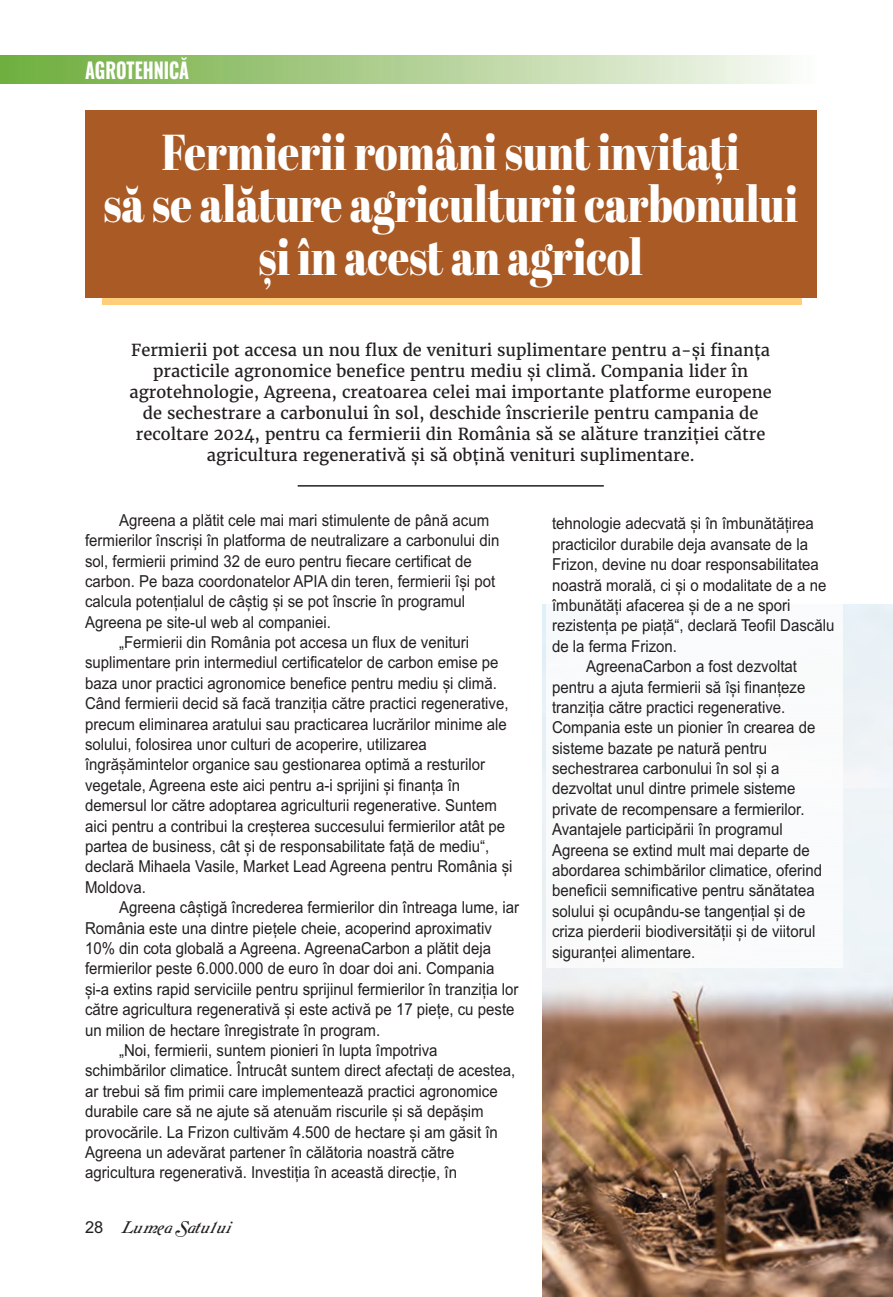
<style>
.page{position:relative;width:893px;height:1297px;background:#fff}
.page>*{position:absolute;margin:0;border:0;box-sizing:border-box;transform-origin:0 0}
.t1{font:50.4px/52.5px "Abril Fatface";color:#fff;text-align:center;scale:.83 1}
.t2{font:700 21.6px "Oswald";color:#fff;scale:.83 1}
.t3{font:21px "Galathea";color:#231f20}
.t4{font:16.5px "Arial";color:#231f20;scale:.91 1}
.t5{font:16.5px/21px "Merriweather";color:#231f20;text-align:center}
.s1{font-family:"Arial";font-size:16.5px}
</style>
<div class="page">
<img style="left:542px;top:605px;width:351px;height:692px">
<div style="left:103px;top:289px;width:699px;height:16px;background:#fece7a"></div>
<div style="left:85px;top:111px;width:731px;height:187px;background:#a95a25"></div>
<img style="left:546px;top:605px;width:297px;height:362px">
<hr style="left:298px;top:485px;width:306px;height:2px;background:#231f20">
<div style="left:0;top:56px;width:816px;height:27px;background:linear-gradient(to right,#6dab39,#f9f9f6)"></div>
<h2 class="t2" style="left:85px;top:59px;width:127px">AGROTEHNICĂ</h2>
<h1 class="t1" style="left:103px;top:124px;width:838px">Fermierii români sunt invitați<br>să se alăture agriculturii carbonului și în acest an agricol</h1>
<p class="t5" style="left:130px;top:340px;width:644px">Fermierii pot accesa un nou flux de venituri suplimentare pentru a-și finanța practicile agronomice benefice pentru mediu și climă. Compania lider în agrotehnologie, Agreena, creatoarea celei mai importante platforme europene de sechestrare a carbonului în sol, deschide înscrierile pentru campania de recoltare 2024, pentru ca fermierii din România să se alăture tranziției către agricultura regenerativă și să obțină venituri suplimentare.</p>
<p class="t4" style="left:119px;top:510px;width:408px">Agreena a plătit cele mai mari stimulente de până acum</p>
<p class="t4" style="left:85px;top:531px;width:457px">fermierilor înscriși în platforma de neutralizare a carbonului din</p>
<p class="t4" style="left:85px;top:551px;width:427px">sol, fermierii primind 32 de euro pentru fiecare certificat de</p>
<p class="t4" style="left:85px;top:571px;width:452px">carbon. Pe baza coordonatelor APIA din teren, fermierii își pot</p>
<p class="t4" style="left:85px;top:592px;width:419px">calcula potențialul de câștig și se pot înscrie în programul</p>
<p class="t4" style="left:85px;top:612px;width:272px">Agreena pe site-ul web al companiei.</p>
<p class="t4" style="left:119px;top:633px;width:386px">„Fermierii din România pot accesa un flux de venituri</p>
<p class="t4" style="left:85px;top:653px;width:456px">suplimentare prin intermediul certificatelor de carbon emise pe</p>
<p class="t4" style="left:85px;top:673px;width:454px">baza unor practici agronomice benefice pentru mediu și climă.</p>
<p class="t4" style="left:85px;top:694px;width:467px">Când fermierii decid să facă tranziția către practici regenerative,</p>
<p class="t4" style="left:85px;top:714px;width:465px">precum eliminarea aratului sau practicarea lucrărilor minime ale</p>
<p class="t4" style="left:85px;top:735px;width:377px">solului, folosirea unor culturi de acoperire, utilizarea</p>
<p class="t4" style="left:85px;top:755px;width:441px">îngrășămintelor organice sau gestionarea optimă a resturilor</p>
<p class="t4" style="left:85px;top:775px;width:414px">vegetale, Agreena este aici pentru a-i sprijini și finanța în</p>
<p class="t4" style="left:85px;top:796px;width:454px">demersul lor către adoptarea agriculturii regenerative. Suntem</p>
<p class="t4" style="left:85px;top:816px;width:463px">aici pentru a contribui la creșterea succesului fermierilor atât pe</p>
<p class="t4" style="left:85px;top:837px;width:446px">partea de business, cât și de responsabilitate față de mediu“,</p>
<p class="t4" style="left:85px;top:857px;width:471px">declară Mihaela Vasile, Market Lead Agreena pentru România și</p>
<p class="t4" style="left:85px;top:877px;width:68px">Moldova.</p>
<p class="t4" style="left:119px;top:898px;width:441px">Agreena câștigă încrederea fermierilor din întreaga lume, iar</p>
<p class="t4" style="left:85px;top:918px;width:449px">România este una dintre piețele cheie, acoperind aproximativ</p>
<p class="t4" style="left:85px;top:939px;width:448px">10% din cota globală a Agreena. AgreenaCarbon a plătit deja</p>
<p class="t4" style="left:85px;top:959px;width:451px">fermierilor peste 6.000.000 de euro în doar doi ani. Compania</p>
<p class="t4" style="left:85px;top:979px;width:478px">și-a extins rapid serviciile pentru sprijinul fermierilor în tranziția lor</p>
<p class="t4" style="left:85px;top:1000px;width:473px">către agricultura regenerativă și este activă pe 17 piețe, cu peste</p>
<p class="t4" style="left:85px;top:1020px;width:326px">un milion de hectare înregistrate în program.</p>
<p class="t4" style="left:119px;top:1041px;width:351px">„Noi, fermierii, suntem pionieri în lupta împotriva</p>
<p class="t4" style="left:85px;top:1061px;width:474px">schimbărilor climatice. Întrucât suntem direct afectați de acestea,</p>
<p class="t4" style="left:85px;top:1081px;width:455px">ar trebui să fim primii care implementează practici agronomice</p>
<p class="t4" style="left:85px;top:1102px;width:439px">durabile care să ne ajute să atenuăm riscurile și să depășim</p>
<p class="t4" style="left:85px;top:1122px;width:455px">provocările. La Frizon cultivăm 4.500 de hectare și am găsit în</p>
<p class="t4" style="left:85px;top:1143px;width:407px">Agreena un adevărat partener în călătoria noastră către</p>
<p class="t4" style="left:85px;top:1163px;width:410px">agricultura regenerativă. Investiția în această direcție, în</p>
<p class="t3" style="left:85px;top:1211px;width:149px"><span class="s1">28</span> Lumea Satului</p>
<p class="t4" style="left:552px;top:514px;width:289px">tehnologie adecvată și în îmbunătățirea</p>
<p class="t4" style="left:552px;top:534px;width:283px">practicilor durabile deja avansate de la</p>
<p class="t4" style="left:552px;top:555px;width:295px">Frizon, devine nu doar responsabilitatea</p>
<p class="t4" style="left:552px;top:575px;width:303px">noastră morală, ci și o modalitate de a ne</p>
<p class="t4" style="left:552px;top:596px;width:264px">îmbunătăți afacerea și de a ne spori</p>
<p class="t4" style="left:552px;top:616px;width:312px">rezistența pe piață“, declară Teofil Dascălu</p>
<p class="t4" style="left:552px;top:636px;width:139px">de la ferma Frizon.</p>
<p class="t4" style="left:586px;top:657px;width:233px">AgreenaCarbon a fost dezvoltat</p>
<p class="t4" style="left:552px;top:677px;width:280px">pentru a ajuta fermierii să își finanțeze</p>
<p class="t4" style="left:552px;top:697px;width:258px">tranziția către practici regenerative.</p>
<p class="t4" style="left:552px;top:718px;width:291px">Compania este un pionier în crearea de</p>
<p class="t4" style="left:552px;top:738px;width:238px">sisteme bazate pe natură pentru</p>
<p class="t4" style="left:552px;top:759px;width:252px">sechestrarea carbonului în sol și a</p>
<p class="t4" style="left:552px;top:779px;width:269px">dezvoltat unul dintre primele sisteme</p>
<p class="t4" style="left:552px;top:799px;width:279px">private de recompensare a fermierilor.</p>
<p class="t4" style="left:552px;top:820px;width:255px">Avantajele participării în programul</p>
<p class="t4" style="left:552px;top:840px;width:285px">Agreena se extind mult mai departe de</p>
<p class="t4" style="left:552px;top:861px;width:298px">abordarea schimbărilor climatice, oferind</p>
<p class="t4" style="left:552px;top:881px;width:290px">beneficii semnificative pentru sănătatea</p>
<p class="t4" style="left:552px;top:901px;width:280px">solului și ocupându-se tangențial și de</p>
<p class="t4" style="left:552px;top:922px;width:291px">criza pierderii biodiversității și de viitorul</p>
<p class="t4" style="left:552px;top:942px;width:159px">siguranței alimentare.</p>
</div>
